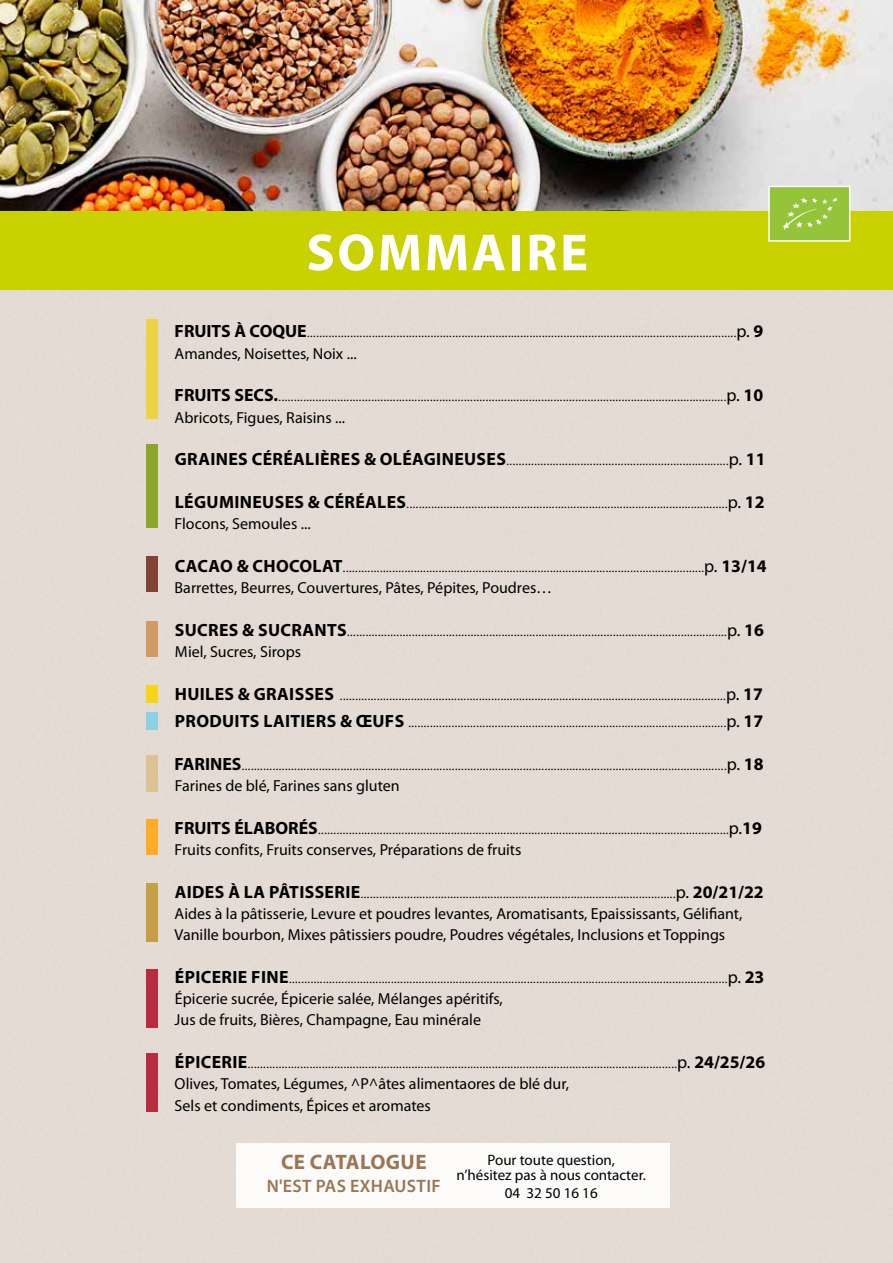
<style>
.page{position:relative;width:893px;height:1263px;background:#fff}
.page>*{position:absolute;margin:0;border:0;box-sizing:border-box;transform-origin:0 0}
.t1{font:700 52.5px "Myriad Pro";letter-spacing:.05em;color:#fff}
.t2{font:700 21px "Myriad Pro";letter-spacing:.02em;color:#9a7652}
.t3{font:600 18px "Myriad Pro";letter-spacing:.02em;color:#9a7652}
.t4{font:300 17.7px/27.3px "Myriad Pro";color:#000}
.t5{font:16.05px/21.3px "Myriad Pro";color:#000}
.t6{font:15px/15px "Myriad Pro";color:#000;text-align:center}
.s1{font-weight:700}
.s2{font-weight:400}
</style>
<div class="page">
<img style="left:0;top:1px;width:893px;height:1262px">
<div style="left:0;top:211px;width:893px;height:79px;background:#c9d200"></div>
<div style="left:146px;top:319px;width:11px;height:99px;background:#edd244"></div>
<div style="left:768px;top:186px;width:82px;height:56px;background:#94c43a;border:2px solid #fff"></div>
<svg style="left:783px;top:197px;width:55px;height:33px"></svg>
<div style="left:146px;top:969px;width:11px;height:58px;background:#b72d3f"></div>
<div style="left:146px;top:1053px;width:11px;height:59px;background:#b72d3f"></div>
<div style="left:146px;top:444px;width:11px;height:84px;background:#88a72c"></div>
<div style="left:146px;top:556px;width:11px;height:36px;background:#814334"></div>
<div style="left:146px;top:712px;width:11px;height:17px;background:#8dd1e6"></div>
<div style="left:146px;top:685px;width:11px;height:17px;background:#f4d616"></div>
<div style="left:146px;top:621px;width:11px;height:36px;background:#cf9c65"></div>
<div style="left:146px;top:755px;width:11px;height:36px;background:#dbc294"></div>
<div style="left:146px;top:819px;width:11px;height:36px;background:#ffab2a"></div>
<div style="left:146px;top:883px;width:11px;height:59px;background:#c49f47"></div>
<div style="left:236px;top:1143px;width:434px;height:65px;background:#fff"></div>
<h1 class="t1" style="left:306px;top:218px;width:283px">SOMMAIRE</h1>
<p class="t4" style="left:175px;top:317px;width:590px"><span class="s1">FRUITS À COQUE</span>...........................................................................................................................................<span class="s2">p.</span> <span class="s1">9</span></p>
<p class="t5" style="left:175px;top:342px;width:184px">Amandes, Noisettes, Noix ...</p>
<p class="t4" style="left:175px;top:381px;width:590px"><span class="s1">FRUITS SECS.</span>.................................................................................................................................................<span class="s2">p.</span> <span class="s1">10</span></p>
<p class="t5" style="left:175px;top:406px;width:172px">Abricots, Figues, Raisins ...</p>
<p class="t4" style="left:175px;top:445px;width:592px"><span class="s1">GRAINES CÉRÉALIÈRES &amp; OLÉAGINEUSES</span>........................................................................<span class="s2">p.</span> <span class="s1">11</span></p>
<p class="t4" style="left:175px;top:488px;width:591px"><span class="s1">LÉGUMINEUSES &amp; CÉRÉALES</span>........................................................................................................<span class="s2">p.</span> <span class="s1">12</span></p>
<p class="t5" style="left:175px;top:513px;width:137px">Flocons, Semoules ...</p>
<p class="t4" style="left:175px;top:552px;width:593px"><span class="s1">CACAO &amp; CHOCOLAT</span>.....................................................................................................................<span class="s2">p.</span> <span class="s1">13/14</span></p>
<p class="t5" style="left:175px;top:577px;width:379px">Barrettes, Beurres, Couvertures, Pâtes, Pépites, Poudres…</p>
<p class="t4" style="left:175px;top:616px;width:590px"><span class="s1">SUCRES &amp; SUCRANTS</span>...........................................................................................................................<span class="s2">p.</span> <span class="s1">16</span></p>
<p class="t5" style="left:175px;top:641px;width:128px">Miel, Sucres, Sirops</p>
<p class="t4" style="left:175px;top:680px;width:590px"><span class="s1">HUILES &amp; GRAISSES</span> .............................................................................................................................<span class="s2">p.</span> <span class="s1">17<br>PRODUITS LAITIERS &amp; ŒUFS</span> .......................................................................................................<span class="s2">p.</span> <span class="s1">17</span></p>
<p class="t4" style="left:175px;top:750px;width:590px"><span class="s1">FARINES</span>.............................................................................................................................................................<span class="s2">p.</span> <span class="s1">18</span></p>
<p class="t5" style="left:175px;top:775px;width:227px">Farines de blé, Farines sans gluten</p>
<p class="t4" style="left:175px;top:814px;width:589px"><span class="s1">FRUITS ÉLABORÉS</span>.....................................................................................................................................<span class="s2">p.</span><span class="s1">19</span></p>
<p class="t5" style="left:175px;top:839px;width:348px">Fruits confits, Fruits conserves, Préparations de fruits</p>
<p class="t4" style="left:175px;top:878px;width:590px"><span class="s1">AIDES À LA PÂTISSERIE</span>......................................................................................................<span class="s2">p.</span> <span class="s1">20/21/22</span></p>
<p class="t5" style="left:175px;top:902px;width:569px">Aides à la pâtisserie, Levure et poudres levantes, Aromatisants, Epaississants, Gélifiant,<br>Vanille bourbon, Mixes pâtissiers poudre, Poudres végétales, Inclusions et Toppings</p>
<p class="t4" style="left:175px;top:963px;width:591px"><span class="s1">ÉPICERIE FINE</span>..............................................................................................................................................<span class="s2">p.</span> <span class="s1">23</span></p>
<p class="t5" style="left:175px;top:988px;width:330px">Épicerie sucrée, Épicerie salée, Mélanges apéritifs,<br>Jus de fruits, Bières, Champagne, Eau minérale</p>
<p class="t4" style="left:175px;top:1048px;width:592px"><span class="s1">ÉPICERIE</span>...........................................................................................................................................<span class="s2">p.</span> <span class="s1">24/25/26</span></p>
<p class="t5" style="left:175px;top:1073px;width:396px">Olives, Tomates, Légumes, ^P^âtes alimentaores de blé dur,<br>Sels et condiments, Épices et aromates</p>
<p class="t2" style="left:281px;top:1149px;width:147px">CE CATALOGUE</p>
<p class="t3" style="left:267px;top:1174px;width:175px">N'EST PAS EXHAUSTIF</p>
<p class="t6" style="left:457px;top:1153px;width:191px">Pour toute question,<br>n’hésitez pas à nous contacter.</p>
<p class="t6" style="left:505px;top:1186px;width:94px">04 32 50 16 16</p>
</div>
